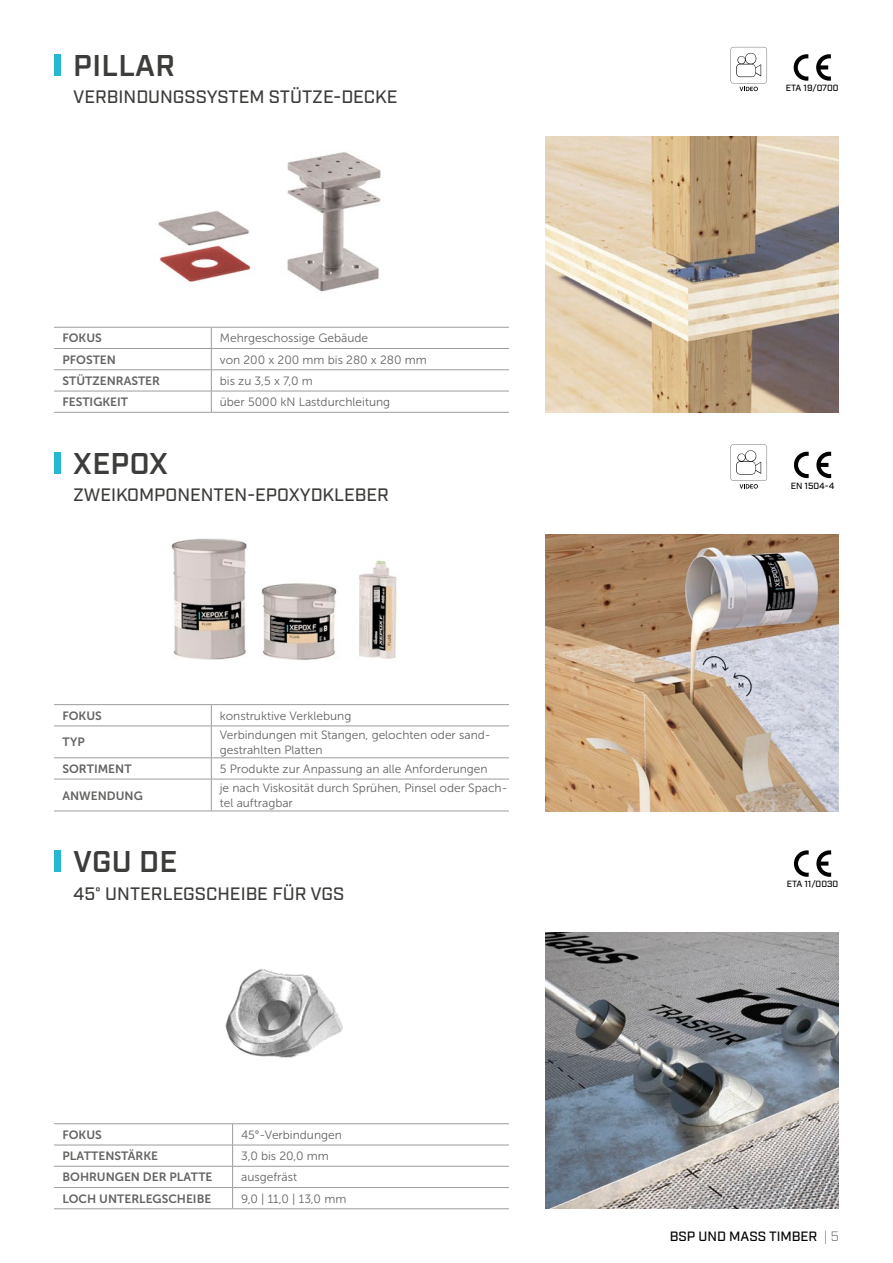
<style>
.page{position:relative;width:893px;height:1263px;background:#fff}
.page>*{position:absolute;margin:0;border:0;box-sizing:border-box;transform-origin:0 0}
.HEAD{font:600 30px "Industry";letter-spacing:.01em;color:#3c3c3a}
.SUBHEAD{font:500 18px "Industry";color:#3c3c3a}
.t1{font:500 13.5px "Industry";color:#000}
.table_body_-_left{font:12px/14.4px "Museo Sans 300";color:#636362}
.table_head_-_left{font:12px "Museo Sans 700";color:#636362}
.ICON{font:500 9px "Industry";color:#000}
.s1{font-weight:300;color:#565655}
</style>
<div class="page">
<img style="left:158px;top:152px;width:223px;height:140px">
<div style="left:54px;top:54px;width:6px;height:22px;background:#26b8ce"></div>
<img style="left:545px;top:136px;width:294px;height:276px">
<img style="left:545px;top:535px;width:294px;height:276px">
<div style="left:54px;top:452px;width:6px;height:22px;background:#26b8ce"></div>
<img style="left:171px;top:538px;width:226px;height:122px">
<img style="left:225px;top:969px;width:118px;height:89px">
<div style="left:54px;top:850px;width:6px;height:22px;background:#26b8ce"></div>
<img style="left:545px;top:932px;width:294px;height:277px">
<svg style="left:794px;top:452px;width:15px;height:26px"></svg>
<svg style="left:816px;top:452px;width:15px;height:26px"></svg>
<svg style="left:730px;top:444px;width:37px;height:45px"></svg>
<svg style="left:794px;top:54px;width:14px;height:27px"></svg>
<svg style="left:816px;top:54px;width:15px;height:27px"></svg>
<svg style="left:730px;top:47px;width:37px;height:44px"></svg>
<svg style="left:794px;top:850px;width:15px;height:27px"></svg>
<svg style="left:816px;top:850px;width:15px;height:27px"></svg>
<hr style="left:54px;top:327px;width:157px;height:1px;background:#9c9c9c">
<hr style="left:211px;top:327px;width:298px;height:1px;background:#9c9c9c">
<hr style="left:54px;top:348px;width:157px;height:1px;background:#9c9c9c">
<hr style="left:211px;top:348px;width:298px;height:1px;background:#9c9c9c">
<hr style="left:54px;top:369px;width:157px;height:1px;background:#9c9c9c">
<hr style="left:211px;top:369px;width:298px;height:1px;background:#9c9c9c">
<hr style="left:54px;top:391px;width:157px;height:1px;background:#9c9c9c">
<hr style="left:211px;top:391px;width:298px;height:1px;background:#9c9c9c">
<svg style="left:211px;top:327px;width:1px;height:85px"></svg>
<hr style="left:54px;top:412px;width:157px;height:1px;background:#9c9c9c">
<hr style="left:211px;top:412px;width:298px;height:1px;background:#9c9c9c">
<hr style="left:54px;top:704px;width:157px;height:1px;background:#9c9c9c">
<hr style="left:211px;top:704px;width:298px;height:1px;background:#9c9c9c">
<svg style="left:211px;top:705px;width:1px;height:21px"></svg>
<hr style="left:54px;top:726px;width:157px;height:1px;background:#9c9c9c">
<hr style="left:211px;top:726px;width:298px;height:1px;background:#9c9c9c">
<hr style="left:211px;top:726px;width:1px;height:32px;background:#9c9c9c">
<hr style="left:54px;top:757px;width:157px;height:1px;background:#9c9c9c">
<hr style="left:211px;top:757px;width:298px;height:1px;background:#9c9c9c">
<svg style="left:211px;top:758px;width:1px;height:21px"></svg>
<hr style="left:54px;top:779px;width:157px;height:1px;background:#9c9c9c">
<hr style="left:211px;top:779px;width:298px;height:1px;background:#9c9c9c">
<hr style="left:211px;top:779px;width:1px;height:32px;background:#9c9c9c">
<hr style="left:54px;top:811px;width:157px;height:1px;background:#9c9c9c">
<hr style="left:211px;top:811px;width:298px;height:1px;background:#9c9c9c">
<hr style="left:54px;top:1123px;width:179px;height:1px;background:#9c9c9c">
<hr style="left:233px;top:1123px;width:276px;height:1px;background:#9c9c9c">
<hr style="left:54px;top:1145px;width:179px;height:1px;background:#9c9c9c">
<hr style="left:233px;top:1145px;width:276px;height:1px;background:#9c9c9c">
<hr style="left:54px;top:1166px;width:179px;height:1px;background:#9c9c9c">
<hr style="left:233px;top:1166px;width:276px;height:1px;background:#9c9c9c">
<hr style="left:54px;top:1187px;width:179px;height:1px;background:#9c9c9c">
<hr style="left:233px;top:1187px;width:276px;height:1px;background:#9c9c9c">
<svg style="left:232px;top:1124px;width:1px;height:84px"></svg>
<hr style="left:54px;top:1208px;width:179px;height:1px;background:#9c9c9c">
<hr style="left:233px;top:1208px;width:276px;height:1px;background:#9c9c9c">
<p class="HEAD" style="left:73px;top:48px;width:103px">PILLAR</p>
<p class="SUBHEAD" style="left:73px;top:86px;width:326px">VERBINDUNGSSYSTEM STÜTZE-DECKE</p>
<p class="table_head_-_left" style="left:63px;top:332px;width:41px">FOKUS</p>
<p class="table_body_-_left" style="left:220px;top:331px;width:150px">Mehrgeschossige Gebäude</p>
<p class="table_head_-_left" style="left:63px;top:353px;width:55px">PFOSTEN</p>
<p class="table_body_-_left" style="left:220px;top:352px;width:208px">von 200 x 200 mm bis 280 x 280 mm</p>
<p class="table_head_-_left" style="left:63px;top:374px;width:99px">STÜTZENRASTER</p>
<p class="table_body_-_left" style="left:220px;top:374px;width:95px">bis zu 3,5 x 7,0 m</p>
<p class="table_head_-_left" style="left:63px;top:395px;width:67px">FESTIGKEIT</p>
<p class="table_body_-_left" style="left:220px;top:395px;width:172px">über 5000 kN Lastdurchleitung</p>
<p class="HEAD" style="left:73px;top:445px;width:96px">XEPOX</p>
<p class="SUBHEAD" style="left:73px;top:484px;width:317px">ZWEIKOMPONENTEN-EPOXYDKLEBER</p>
<p class="table_head_-_left" style="left:63px;top:709px;width:41px">FOKUS</p>
<p class="table_body_-_left" style="left:220px;top:708px;width:133px">konstruktive Verklebung</p>
<p class="table_head_-_left" style="left:63px;top:735px;width:24px">TYP</p>
<p class="table_body_-_left" style="left:220px;top:728px;width:272px">Verbindungen mit Stangen, gelochten oder sand&shy;gestrahlten Platten</p>
<p class="table_head_-_left" style="left:63px;top:762px;width:71px">SORTIMENT</p>
<p class="table_body_-_left" style="left:220px;top:762px;width:269px">5 Produkte zur Anpassung an alle Anforderungen</p>
<p class="table_head_-_left" style="left:63px;top:789px;width:82px">ANWENDUNG</p>
<p class="table_body_-_left" style="left:220px;top:781px;width:289px">je nach Viskosität durch Sprühen, Pinsel oder Spach&shy;tel auftragbar</p>
<p class="HEAD" style="left:73px;top:844px;width:106px">VGU DE</p>
<p class="SUBHEAD" style="left:73px;top:883px;width:273px">45° UNTERLEGSCHEIBE FÜR VGS</p>
<p class="table_head_-_left" style="left:63px;top:1128px;width:41px">FOKUS</p>
<p class="table_body_-_left" style="left:241px;top:1128px;width:102px">45°-Verbindungen</p>
<p class="table_head_-_left" style="left:63px;top:1149px;width:97px">PLATTENSTÄRKE</p>
<p class="table_body_-_left" style="left:241px;top:1149px;width:89px">3,0 bis 20,0 mm</p>
<p class="table_head_-_left" style="left:63px;top:1170px;width:151px">BOHRUNGEN DER PLATTE</p>
<p class="table_body_-_left" style="left:241px;top:1170px;width:57px">ausgefräst</p>
<p class="table_head_-_left" style="left:63px;top:1192px;width:150px">LOCH UNTERLEGSCHEIBE</p>
<p class="table_body_-_left" style="left:241px;top:1191px;width:107px">9,0 | 11,0 | 13,0 mm</p>
<p class="ICON" style="left:786px;top:83px;width:54px">ETA 19/0700</p>
<p class="ICON" style="left:791px;top:480px;width:45px">EN 1504-4</p>
<p class="ICON" style="left:787px;top:879px;width:53px">ETA 11/0030</p>
<p class="t1" style="left:670px;top:1228px;width:171px">BSP UND MASS TIMBER <span class="s1">| 5</span></p>
</div>
